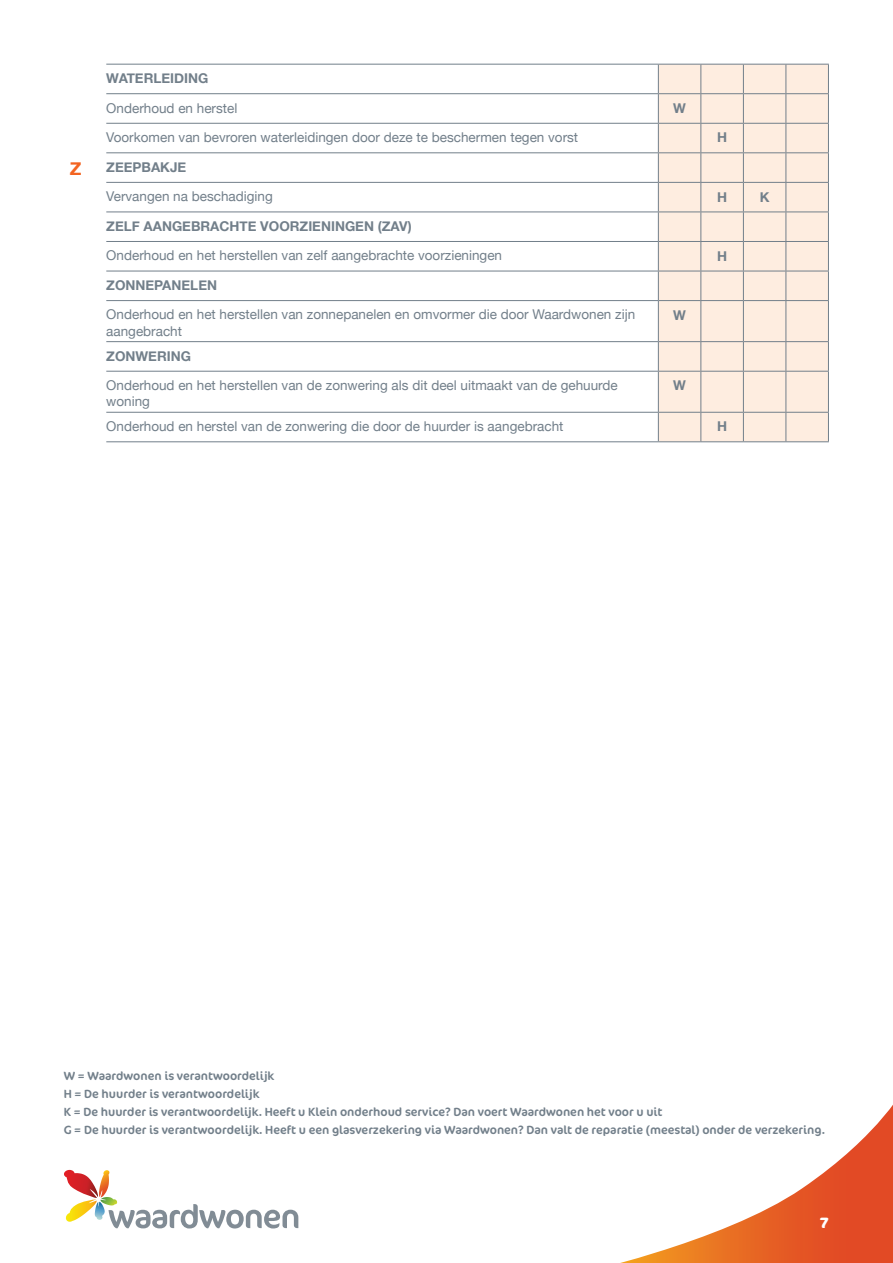
<style>
.page{position:relative;width:893px;height:1263px;background:#fff}
.page>*{position:absolute;margin:0;border:0;box-sizing:border-box;transform-origin:0 0}
.t1{font:700 18px "Helvetica Neue";color:#f36421}
.t2{font:700 15px "Cocon OT";color:#fff}
.t3{font:13.5px/16.2px "Helvetica Neue";color:#727f8a}
.t4{font:700 13.5px "Helvetica Neue";color:#727f8a}
.t5{font:12px/18px "Cocon OT";color:#727f8a}
</style>
<div class="page">
<svg style="left:64px;top:1170px;width:234px;height:58px"></svg>
<svg style="left:620px;top:1105px;width:273px;height:158px"></svg>
<div style="left:659px;top:65px;width:169px;height:376px;background:#feede0"></div>
<hr style="left:106px;top:64px;width:552px;height:1px;background:#727f8a">
<hr style="left:658px;top:64px;width:43px;height:1px;background:#727f8a">
<hr style="left:701px;top:64px;width:42px;height:1px;background:#727f8a">
<hr style="left:743px;top:64px;width:43px;height:1px;background:#727f8a">
<hr style="left:786px;top:64px;width:43px;height:1px;background:#727f8a">
<hr style="left:106px;top:93px;width:552px;height:1px;background:#727f8a">
<hr style="left:658px;top:93px;width:43px;height:1px;background:#727f8a">
<hr style="left:701px;top:93px;width:42px;height:1px;background:#727f8a">
<hr style="left:743px;top:93px;width:43px;height:1px;background:#727f8a">
<hr style="left:786px;top:93px;width:43px;height:1px;background:#727f8a">
<hr style="left:106px;top:123px;width:552px;height:1px;background:#727f8a">
<hr style="left:658px;top:123px;width:43px;height:1px;background:#727f8a">
<hr style="left:701px;top:123px;width:42px;height:1px;background:#727f8a">
<hr style="left:743px;top:123px;width:43px;height:1px;background:#727f8a">
<hr style="left:786px;top:123px;width:43px;height:1px;background:#727f8a">
<hr style="left:106px;top:152px;width:552px;height:1px;background:#727f8a">
<hr style="left:658px;top:152px;width:43px;height:1px;background:#727f8a">
<hr style="left:701px;top:152px;width:42px;height:1px;background:#727f8a">
<hr style="left:743px;top:152px;width:43px;height:1px;background:#727f8a">
<hr style="left:786px;top:152px;width:43px;height:1px;background:#727f8a">
<hr style="left:106px;top:182px;width:552px;height:1px;background:#727f8a">
<hr style="left:658px;top:182px;width:43px;height:1px;background:#727f8a">
<hr style="left:701px;top:182px;width:42px;height:1px;background:#727f8a">
<hr style="left:743px;top:182px;width:43px;height:1px;background:#727f8a">
<hr style="left:786px;top:182px;width:43px;height:1px;background:#727f8a">
<hr style="left:106px;top:212px;width:552px;height:1px;background:#727f8a">
<hr style="left:658px;top:212px;width:43px;height:1px;background:#727f8a">
<hr style="left:701px;top:212px;width:42px;height:1px;background:#727f8a">
<hr style="left:743px;top:212px;width:43px;height:1px;background:#727f8a">
<hr style="left:786px;top:212px;width:43px;height:1px;background:#727f8a">
<hr style="left:106px;top:241px;width:552px;height:1px;background:#727f8a">
<hr style="left:658px;top:241px;width:43px;height:1px;background:#727f8a">
<hr style="left:701px;top:241px;width:42px;height:1px;background:#727f8a">
<hr style="left:743px;top:241px;width:43px;height:1px;background:#727f8a">
<hr style="left:786px;top:241px;width:43px;height:1px;background:#727f8a">
<hr style="left:106px;top:271px;width:552px;height:1px;background:#727f8a">
<hr style="left:658px;top:271px;width:43px;height:1px;background:#727f8a">
<svg style="left:658px;top:65px;width:1px;height:235px"></svg>
<hr style="left:701px;top:271px;width:42px;height:1px;background:#727f8a">
<svg style="left:700px;top:65px;width:1px;height:235px"></svg>
<hr style="left:743px;top:271px;width:43px;height:1px;background:#727f8a">
<svg style="left:743px;top:65px;width:1px;height:235px"></svg>
<hr style="left:786px;top:271px;width:43px;height:1px;background:#727f8a">
<svg style="left:785px;top:65px;width:1px;height:235px"></svg>
<svg style="left:828px;top:65px;width:1px;height:235px"></svg>
<hr style="left:106px;top:300px;width:552px;height:1px;background:#727f8a">
<hr style="left:658px;top:300px;width:43px;height:1px;background:#727f8a">
<hr style="left:658px;top:301px;width:1px;height:40px;background:#727f8a">
<hr style="left:701px;top:300px;width:42px;height:1px;background:#727f8a">
<hr style="left:700px;top:301px;width:1px;height:40px;background:#727f8a">
<hr style="left:743px;top:300px;width:43px;height:1px;background:#727f8a">
<hr style="left:743px;top:301px;width:1px;height:40px;background:#727f8a">
<hr style="left:786px;top:300px;width:43px;height:1px;background:#727f8a">
<hr style="left:785px;top:301px;width:1px;height:40px;background:#727f8a">
<hr style="left:828px;top:301px;width:1px;height:40px;background:#727f8a">
<hr style="left:106px;top:341px;width:552px;height:1px;background:#727f8a">
<hr style="left:658px;top:341px;width:43px;height:1px;background:#727f8a">
<svg style="left:658px;top:342px;width:1px;height:29px"></svg>
<hr style="left:701px;top:341px;width:42px;height:1px;background:#727f8a">
<svg style="left:700px;top:342px;width:1px;height:29px"></svg>
<hr style="left:743px;top:341px;width:43px;height:1px;background:#727f8a">
<svg style="left:743px;top:342px;width:1px;height:29px"></svg>
<hr style="left:786px;top:341px;width:43px;height:1px;background:#727f8a">
<svg style="left:785px;top:342px;width:1px;height:29px"></svg>
<svg style="left:828px;top:342px;width:1px;height:29px"></svg>
<hr style="left:106px;top:371px;width:552px;height:1px;background:#727f8a">
<hr style="left:658px;top:371px;width:43px;height:1px;background:#727f8a">
<hr style="left:658px;top:372px;width:1px;height:40px;background:#727f8a">
<hr style="left:701px;top:371px;width:42px;height:1px;background:#727f8a">
<hr style="left:700px;top:372px;width:1px;height:40px;background:#727f8a">
<hr style="left:743px;top:371px;width:43px;height:1px;background:#727f8a">
<hr style="left:743px;top:372px;width:1px;height:40px;background:#727f8a">
<hr style="left:786px;top:371px;width:43px;height:1px;background:#727f8a">
<hr style="left:785px;top:372px;width:1px;height:40px;background:#727f8a">
<hr style="left:828px;top:372px;width:1px;height:40px;background:#727f8a">
<hr style="left:106px;top:412px;width:552px;height:1px;background:#727f8a">
<hr style="left:658px;top:412px;width:43px;height:1px;background:#727f8a">
<svg style="left:658px;top:413px;width:1px;height:28px"></svg>
<hr style="left:701px;top:412px;width:42px;height:1px;background:#727f8a">
<svg style="left:700px;top:413px;width:1px;height:28px"></svg>
<hr style="left:743px;top:412px;width:43px;height:1px;background:#727f8a">
<svg style="left:743px;top:413px;width:1px;height:28px"></svg>
<hr style="left:786px;top:412px;width:43px;height:1px;background:#727f8a">
<svg style="left:785px;top:413px;width:1px;height:28px"></svg>
<svg style="left:828px;top:413px;width:1px;height:28px"></svg>
<hr style="left:106px;top:441px;width:552px;height:1px;background:#727f8a">
<hr style="left:658px;top:441px;width:43px;height:1px;background:#727f8a">
<hr style="left:701px;top:441px;width:42px;height:1px;background:#727f8a">
<hr style="left:743px;top:441px;width:43px;height:1px;background:#727f8a">
<hr style="left:786px;top:441px;width:43px;height:1px;background:#727f8a">
<p class="t4" style="left:106px;top:68px;width:104px">WATERLEIDING</p>
<p class="t3" style="left:106px;top:100px;width:133px">Onderhoud en herstel</p>
<p class="t4" style="left:673px;top:97px;width:14px">W</p>
<p class="t3" style="left:106px;top:130px;width:473px">Voorkomen van bevroren waterleidingen door deze te beschermen tegen vorst</p>
<p class="t4" style="left:717px;top:127px;width:12px">H</p>
<h1 class="t1" style="left:70px;top:154px;width:13px">Z</h1>
<p class="t4" style="left:106px;top:157px;width:82px">ZEEPBAKJE</p>
<p class="t3" style="left:106px;top:189px;width:168px">Vervangen na beschadiging</p>
<p class="t4" style="left:717px;top:186px;width:12px">H</p>
<p class="t4" style="left:760px;top:186px;width:11px">K</p>
<p class="t4" style="left:106px;top:216px;width:307px">ZELF AANGEBRACHTE VOORZIENINGEN (ZAV)</p>
<p class="t3" style="left:106px;top:248px;width:397px">Onderhoud en het herstellen van zelf aangebrachte voorzieningen</p>
<p class="t4" style="left:717px;top:245px;width:12px">H</p>
<p class="t4" style="left:106px;top:275px;width:112px">ZONNEPANELEN</p>
<p class="t3" style="left:106px;top:307px;width:530px">Onderhoud en het herstellen van zonnepanelen en omvormer die door Waardwonen zijn aangebracht</p>
<p class="t4" style="left:673px;top:304px;width:14px">W</p>
<p class="t4" style="left:106px;top:345px;width:86px">ZONWERING</p>
<p class="t3" style="left:106px;top:378px;width:513px">Onderhoud en het herstellen van de zonwering als dit deel uitmaakt van de gehuurde woning</p>
<p class="t4" style="left:673px;top:375px;width:14px">W</p>
<p class="t3" style="left:106px;top:419px;width:459px">Onderhoud en herstel van de zonwering die door de huurder is aangebracht</p>
<p class="t4" style="left:717px;top:416px;width:12px">H</p>
<p class="t5" style="left:64px;top:1067px;width:763px">W = Waardwonen is verantwoordelijk<br>H = De huurder is verantwoordelijk<br>K = De huurder is verantwoordelijk. Heeft u Klein onderhoud service? Dan voert Waardwonen het voor u uit<br>G = De huurder is verantwoordelijk. Heeft u een glasverzekering via Waardwonen? Dan valt de reparatie (meestal) onder de verzekering.</p>
<p class="t2" style="left:820px;top:1214px;width:11px">7</p>
</div>
